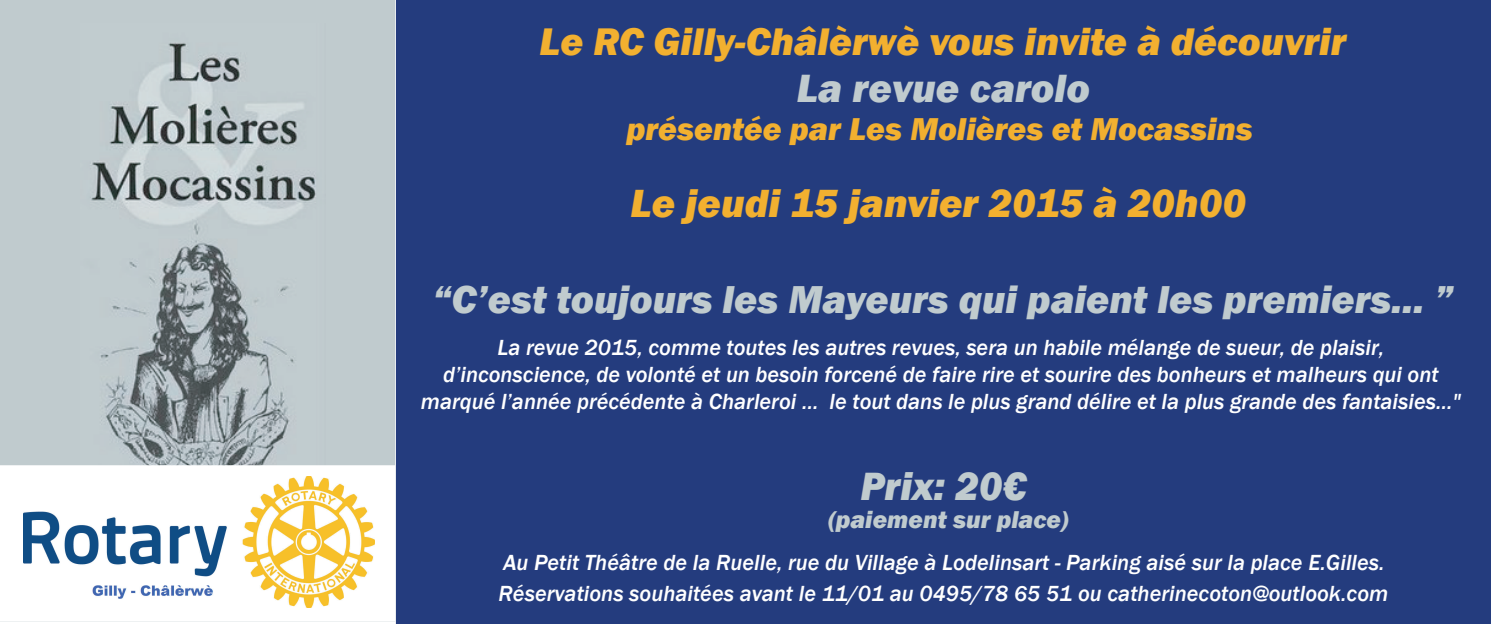
<style>
.page{position:relative;width:1491px;height:624px;background:#fff}
.page>*{position:absolute;margin:0;border:0;box-sizing:border-box;transform-origin:0 0}
.t1{font:italic 800 40.5px "Franklin Gothic";color:#f2b030}
.t2{font:italic 800 40.5px "Franklin Gothic";color:#c0cbce}
.t3{font:italic 800 40px "Franklin Gothic";color:#c0cbce}
.t4{font:italic 800 39.5px "Franklin Gothic";color:#f2b030}
.t5{font:italic 800 32.5px "Franklin Gothic";color:#f2b030}
.t6{font:italic 800 25px "Franklin Gothic";color:#c0cbce}
.t7{font:italic 500 22.5px/27px "Franklin Gothic";color:#fff}
</style>
<div class="page">
<div style="left:396px;top:0;width:1095px;height:624px;background:#243c7e"></div>
<div style="left:0;top:0;width:395px;height:621px;background:#c0cbce"></div>
<img style="left:91px;top:43px;width:225px;height:422px">
<div style="left:0;top:465px;width:395px;height:156px;background:#fff"></div>
<img style="left:24px;top:476px;width:350px;height:132px">
<h3 class="t4" style="left:539px;top:16px;width:808px">Le RC Gilly-Châlèrwè vous invite à découvrir</h3>
<h1 class="t2" style="left:797px;top:62px;width:294px">La revue carolo</h1>
<h3 class="t5" style="left:626px;top:108px;width:628px">présentée par Les Molières et Mocassins</h3>
<h1 class="t1" style="left:630px;top:177px;width:617px">Le jeudi 15 janvier 2015 à 20h00</h1>
<h2 class="t3" style="left:433px;top:273px;width:1022px">“C’est toujours les Mayeurs qui paient les premiers... ”</h2>
<p class="t7" style="left:421px;top:334px;width:1041px;text-align:center">La revue 2015, comme toutes les autres revues, sera un habile mélange de sueur, de plaisir, d’inconscience, de volonté et un besoin forcené de faire rire et sourire des bonheurs et malheurs qui ont marqué l’année précédente à Charleroi … le tout dans le plus grand délire et la plus grande des fantaisies…"</p>
<h1 class="t2" style="left:860px;top:460px;width:168px">Prix: 20€</h1>
<p class="t6" style="left:828px;top:503px;width:241px">(paiement sur place)</p>
<p class="t7" style="left:499px;top:547px;width:891px;line-height:30.8px">Au Petit Théâtre de la Ruelle, rue du Village à Lodelinsart - Parking aisé sur la place E.Gilles.<br>Réservations souhaitées avant le 11/01 au 0495/78 65 51 ou catherinecoton@outlook.com</p>
</div>
